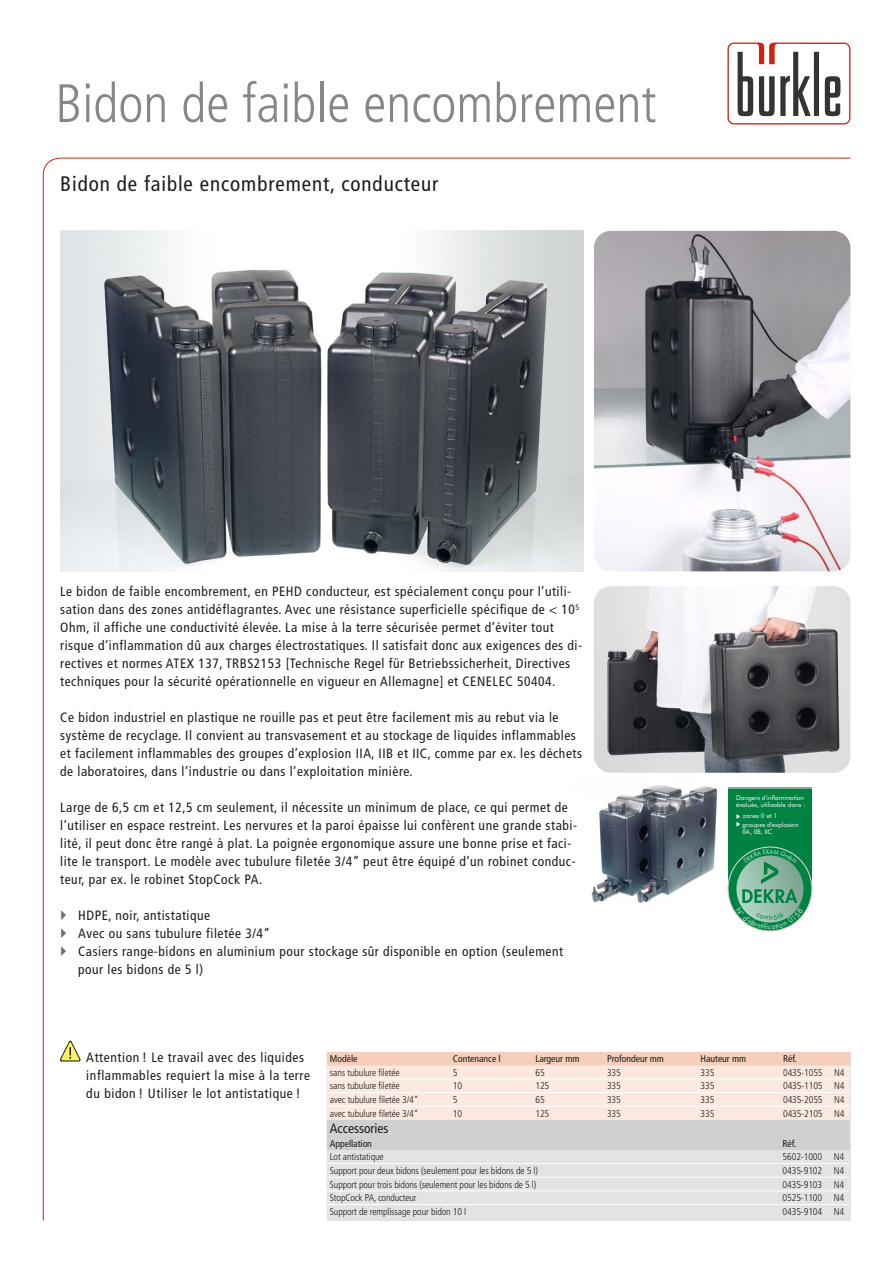
<style>
.page{position:relative;width:893px;height:1263px;background:#fff}
.page>*{position:absolute;margin:0;border:0;box-sizing:border-box;transform-origin:0 0}
.t1{font:300 condensed 54px "Frutiger";color:#878787}
.t2{font:condensed 21px "Frutiger";letter-spacing:.045em;color:#1d1d1b}
.t3{font:condensed 13.5px/18px "Frutiger";letter-spacing:.04em;color:#1d1d1b}
.t4{font:condensed 13.5px "Frutiger";color:#1d1d1b}
.t5{font:300 condensed 9.75px "Frutiger";letter-spacing:-.01em;color:#1d1d1b}
.t6{font:condensed 9.75px "Frutiger";letter-spacing:-.005em;color:#1d1d1b}
.t7{font:6.45px/7.9px "Futura BT";color:#fff}
</style>
<div class="page">
<svg style="left:727px;top:43px;width:123px;height:82px"></svg>
<hr style="left:60px;top:158px;width:790px;height:1px;background:#d32210">
<img style="left:81px;top:231px;width:502px;height:340px">
<img style="left:594px;top:586px;width:256px;height:187px">
<img style="left:591px;top:785px;width:140px;height:120px">
<img style="left:594px;top:231px;width:256px;height:340px">
<div style="left:728px;top:787px;width:84px;height:101px;background:#008243"></div>
<svg style="left:728px;top:847px;width:84px;height:84px"></svg>
<hr style="left:728px;top:787px;width:84px;height:1px;background:#d0d0d0">
<svg style="left:736px;top:814px;width:4px;height:12px"></svg>
<svg style="left:327px;top:1052px;width:523px;height:166px;background:#e9e0db"></svg>
<svg style="left:43px;top:157px;width:38px;height:1064px"></svg>
<svg style="left:736px;top:849px;width:67px;height:80px"></svg>
<h1 class="t1" style="left:55px;top:73px;width:603px">Bidon de faible encombrement</h1>
<h2 class="t2" style="left:60px;top:172px;width:380px">Bidon de faible encombrement, conducteur</h2>
<p class="t3" style="left:60px;top:583px;width:523px">Le bidon de faible encombrement, en PEHD conducteur, est spécialement conçu pour l’utili&shy;sation dans des zones antidéflagrantes. Avec une résistance superficielle spécifique de &lt; 10<sup>5<br></sup>Ohm, il affiche une conductivité élevée. La mise à la terre sécurisée permet d’éviter tout risque d’inflammation dû aux charges électrostatiques. Il satisfait donc aux exigences des di&shy;rectives et normes ATEX 137, TRBS2153 [Technische Regel für Betriebssicherheit, Directives techniques pour la sécurité opérationnelle en vigueur en Allemagne] et CENELEC 50404.</p>
<p class="t3" style="left:60px;top:709px;width:523px">Ce bidon industriel en plastique ne rouille pas et peut être facilement mis au rebut via le système de recyclage. Il convient au transvasement et au stockage de liquides inflammables et facilement inflammables des groupes d’explosion IIA, IIB et IIC, comme par ex. les déchets de laboratoires, dans l’industrie ou dans l’exploitation minière.</p>
<p class="t3" style="left:60px;top:799px;width:518px">Large de 6,5 cm et 12,5 cm seulement, il nécessite un minimum de place, ce qui permet de l’utiliser en espace restreint. Les nervures et la paroi épaisse lui confèrent une grande stabi&shy;lité, il peut donc être rangé à plat. La poignée ergonomique assure une bonne prise et faci&shy;lite le transport. Le modèle avec tubulure filetée 3/4” peut être équipé d’un robinet conduc&shy;teur, par ex. le robinet StopCock PA.</p>
<p class="t3" style="left:78px;top:907px;width:486px">HDPE, noir, antistatique<br>Avec ou sans tubulure filetée 3/4”<br>Casiers range-bidons en aluminium pour stockage sûr disponible en option (seulement pour les bidons de 5 l)</p>
<p class="t7" style="left:736px;top:793px;width:71px">Dangers d'inflammation évalués, utilisable dans :</p>
<p class="t7" style="left:742px;top:812px;width:58px">zones 0 et 1 groupes d'explosion<br>IIA, IIB, IIC</p>
<p class="t3" style="left:86px;top:1048px;width:225px">Attention ! Le travail avec des liquides inflammables requiert la mise à la terre du bidon ! Utiliser le lot antistatique !</p>
<p class="t6" style="left:330px;top:1053px;width:29px">Modèle</p>
<p class="t6" style="left:453px;top:1053px;width:49px">Contenance l</p>
<p class="t6" style="left:535px;top:1053px;width:45px">Largeur mm</p>
<p class="t6" style="left:607px;top:1053px;width:58px">Profondeur mm</p>
<p class="t6" style="left:700px;top:1053px;width:47px">Hauteur mm</p>
<p class="t6" style="left:783px;top:1053px;width:15px">Réf.</p>
<p class="t5" style="left:330px;top:1067px;width:71px">sans tubulure filetée</p>
<p class="t5" style="left:453px;top:1067px;width:6px">5</p>
<p class="t5" style="left:535px;top:1067px;width:11px">65</p>
<p class="t5" style="left:607px;top:1067px;width:15px">335</p>
<p class="t5" style="left:700px;top:1067px;width:15px">335</p>
<p class="t5" style="left:783px;top:1067px;width:63px">0435-1055 N4</p>
<p class="t5" style="left:330px;top:1080px;width:71px">sans tubulure filetée</p>
<p class="t5" style="left:453px;top:1080px;width:11px">10</p>
<p class="t5" style="left:535px;top:1080px;width:15px">125</p>
<p class="t5" style="left:607px;top:1080px;width:15px">335</p>
<p class="t5" style="left:700px;top:1080px;width:15px">335</p>
<p class="t5" style="left:783px;top:1080px;width:63px">0435-1105 N4</p>
<p class="t5" style="left:330px;top:1094px;width:90px">avec tubulure filetée 3/4“</p>
<p class="t5" style="left:453px;top:1094px;width:6px">5</p>
<p class="t5" style="left:535px;top:1094px;width:11px">65</p>
<p class="t5" style="left:607px;top:1094px;width:15px">335</p>
<p class="t5" style="left:700px;top:1094px;width:15px">335</p>
<p class="t5" style="left:783px;top:1094px;width:63px">0435-2055 N4</p>
<p class="t5" style="left:330px;top:1108px;width:90px">avec tubulure filetée 3/4“</p>
<p class="t5" style="left:453px;top:1108px;width:11px">10</p>
<p class="t5" style="left:535px;top:1108px;width:15px">125</p>
<p class="t5" style="left:607px;top:1108px;width:15px">335</p>
<p class="t5" style="left:701px;top:1108px;width:15px">335</p>
<p class="t5" style="left:783px;top:1108px;width:63px">0435-2105 N4</p>
<p class="t4" style="left:330px;top:1121px;width:60px">Accessories</p>
<p class="t6" style="left:330px;top:1138px;width:44px">Appellation</p>
<p class="t6" style="left:783px;top:1138px;width:15px">Réf.</p>
<p class="t5" style="left:330px;top:1151px;width:55px">Lot antistatique</p>
<p class="t5" style="left:783px;top:1151px;width:63px">5602-1000 N4</p>
<p class="t5" style="left:330px;top:1165px;width:210px">Support pour deux bidons (seulement pour les bidons de 5 l)</p>
<p class="t5" style="left:783px;top:1165px;width:63px">0435-9102 N4</p>
<p class="t5" style="left:330px;top:1179px;width:208px">Support pour trois bidons (seulement pour les bidons de 5 l)</p>
<p class="t5" style="left:783px;top:1179px;width:63px">0435-9103 N4</p>
<p class="t5" style="left:330px;top:1192px;width:88px">StopCock PA, conducteur</p>
<p class="t5" style="left:783px;top:1192px;width:63px">0525-1100 N4</p>
<p class="t5" style="left:330px;top:1206px;width:138px">Support de remplissage pour bidon 10 l</p>
<p class="t5" style="left:783px;top:1206px;width:63px">0435-9104 N4</p>
</div>
